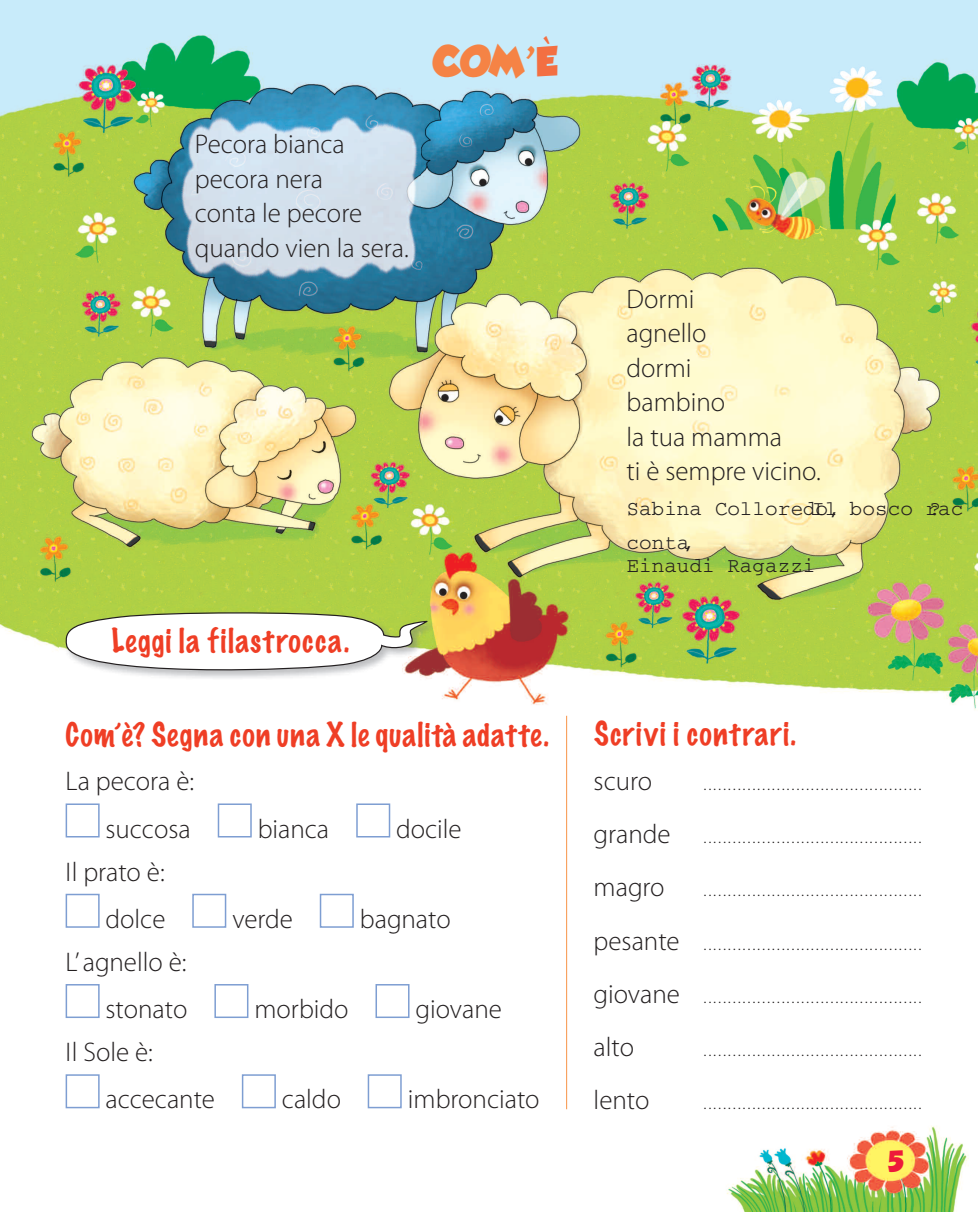
<style>
.page{position:relative;width:978px;height:1212px;background:#fff}
.page>*{position:absolute;margin:0;border:0;box-sizing:border-box;transform-origin:0 0}
.t1{font:37.5px "Brobold";color:#f58345}
.t2{font:100 30px "Marker Felt";letter-spacing:.04em;color:#ef3e25}
.t3{font:300 27px/34.5px "Myriad Pro";color:#231f20;text-align:right}
.t4{font:27px "Brobold";color:#ed1a3a}
.t5{font:21px/22.5px "Courier";color:#231f20}
.t6{font:12px "Myriad Pro";color:#231f20}
.s1{font-family:"ITF Devanagari";font-weight:700}
.s2{color:#f36f42}
</style>
<div class="page">
<img style="left:726px;top:1125px;width:243px;height:87px">
<img style="left:0;top:0;width:978px;height:762px">
<div style="left:368px;top:1074px;width:34px;height:34px;border:2px solid #7e9ed2"></div>
<div style="left:242px;top:1074px;width:34px;height:34px;border:2px solid #7e9ed2"></div>
<div style="left:66px;top:1074px;width:34px;height:34px;border:2px solid #7e9ed2"></div>
<div style="left:375px;top:984px;width:35px;height:34px;border:2px solid #7e9ed2"></div>
<div style="left:214px;top:984px;width:34px;height:34px;border:2px solid #7e9ed2"></div>
<div style="left:66px;top:984px;width:34px;height:34px;border:2px solid #7e9ed2"></div>
<div style="left:320px;top:894px;width:34px;height:34px;border:2px solid #7e9ed2"></div>
<div style="left:192px;top:894px;width:34px;height:34px;border:2px solid #7e9ed2"></div>
<div style="left:66px;top:894px;width:34px;height:34px;border:2px solid #7e9ed2"></div>
<div style="left:356px;top:803px;width:34px;height:34px;border:2px solid #7e9ed2"></div>
<div style="left:218px;top:803px;width:34px;height:34px;border:2px solid #7e9ed2"></div>
<div style="left:66px;top:803px;width:34px;height:34px;border:2px solid #7e9ed2"></div>
<hr style="left:566px;top:716px;width:1px;height:393px;background:#f79447">
<img style="left:175px;top:115px;width:245px;height:166px">
<img style="left:60px;top:606px;width:382px;height:80px">
<svg style="left:63px;top:611px;width:366px;height:68px"></svg>
<h1 class="t1" style="left:433px;top:39px;width:127px">COM<span class="s1">’</span><span class="s2">È</span></h1>
<h3 class="t3" style="left:195px;top:127px;width:215px;text-align:left">Pecora bianca pecora nera<br>conta le pecore quando vien la sera.</h3>
<h2 class="t2" style="left:111px;top:616px;width:239px">Leggi la filastrocca.</h2>
<h3 class="t3" style="left:627px;top:282px;width:196px;text-align:left">Dormi<br>agnello<br>dormi<br>bambino<br>la tua mamma<br>ti è sempre vicino.</h3>
<h3 class="t5" style="left:627px;top:498px;width:216px">Sabina Colloredo,</h3>
<h3 class="t5" style="left:812px;top:498px;width:153px">Il bosco rac</h3>
<h3 class="t5" style="left:929px;top:498px;width:14px">?</h3>
<h3 class="t5" style="left:627px;top:532px;width:190px">conta,<br>Einaudi Ragazzi</h3>
<h2 class="t2" style="left:66px;top:710px;width:485px">Com’è? Segna con una X le qualità adatte.</h2>
<h2 class="t2" style="left:594px;top:710px;width:204px">Scrivi i contrari.</h2>
<h3 class="t3" style="left:66px;top:758px;width:130px;line-height:47.2px">La pecora è: succosa</h3>
<h3 class="t3" style="left:594px;top:764px;width:60px">scuro</h3>
<p class="t6" style="left:704px;top:779px;width:219px">.............................................</p>
<h3 class="t3" style="left:594px;top:817px;width:78px">grande</h3>
<h3 class="t3" style="left:258px;top:812px;width:73px">bianca</h3>
<h3 class="t3" style="left:396px;top:812px;width:67px">docile</h3>
<p class="t6" style="left:704px;top:832px;width:219px">.............................................</p>
<h3 class="t3" style="left:66px;top:848px;width:101px;line-height:47.2px">Il prato è: dolce</h3>
<h3 class="t3" style="left:66px;top:938px;width:123px;line-height:47.2px">L’ agnello è: stonato</h3>
<h3 class="t3" style="left:106px;top:1029px;width:111px;line-height:47.2px;text-align:left;text-indent:-40px">Il Sole è: accecante</h3>
<h3 class="t3" style="left:232px;top:902px;width:62px">verde</h3>
<h3 class="t3" style="left:360px;top:902px;width:92px">bagnato</h3>
<h3 class="t3" style="left:254px;top:992px;width:96px">morbido</h3>
<h3 class="t3" style="left:416px;top:992px;width:88px">giovane</h3>
<h3 class="t3" style="left:282px;top:1082px;width:61px">caldo</h3>
<h3 class="t3" style="left:408px;top:1082px;width:133px">imbronciato</h3>
<h3 class="t3" style="left:594px;top:870px;width:72px">magro</h3>
<p class="t6" style="left:704px;top:886px;width:219px">.............................................</p>
<h3 class="t3" style="left:594px;top:924px;width:88px">pesante</h3>
<p class="t6" style="left:704px;top:939px;width:219px">.............................................</p>
<h3 class="t3" style="left:594px;top:977px;width:88px">giovane</h3>
<h3 class="t3" style="left:594px;top:1030px;width:42px">alto</h3>
<h3 class="t3" style="left:594px;top:1083px;width:57px">lento</h3>
<p class="t6" style="left:704px;top:992px;width:219px">.............................................</p>
<p class="t6" style="left:704px;top:1045px;width:219px">.............................................</p>
<p class="t6" style="left:704px;top:1098px;width:219px">.............................................</p>
<h3 class="t4" style="left:888px;top:1145px;width:17px">5</h3>
</div>
